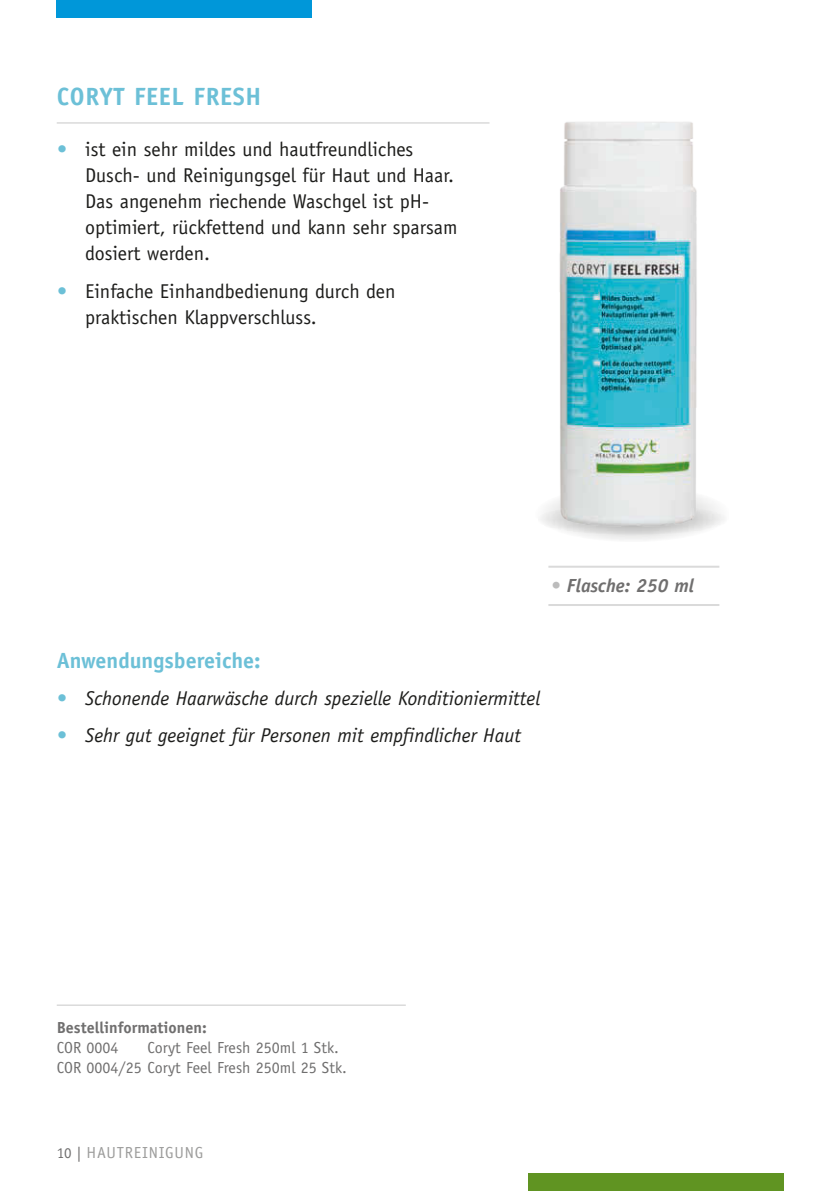
<style>
.page{position:relative;width:840px;height:1191px;background:#fff}
.page>*{position:absolute;margin:0;border:0;box-sizing:border-box;transform-origin:0 0}
.t1{font:700 25px "Officina Sans";letter-spacing:.025em;color:#6cc0d7}
.t2{font:700 22px "Officina Sans";color:#6cc0d7}
.t3{font:20px/26px "Officina Sans";color:#1d1d1b}
.t4{font:italic 20px "Officina Sans";color:#1d1d1b}
.t5{font:italic 700 19px "Officina Sans";color:#706f6f}
.t6{font:16px/20px "Officina Sans";color:#706f6f}
.t7{font:700 16px "Officina Sans";color:#706f6f}
.t8{font:16px "Officina Sans";letter-spacing:.05em;color:#9d9d9c}
.s1{font-style:italic;color:#6cc0d7}
.s2{color:#bcbcbc}
.s3{color:#6cc0d7}
.s4{font-size:15px;color:#706f6f}
</style>
<div class="page">
<div style="left:57px;top:0;width:255px;height:17px;background:#0097d9"></div>
<div style="left:527px;top:1174px;width:255px;height:17px;background:#609422"></div>
<hr style="left:548px;top:566px;width:171px;height:2px;background:#dadada">
<hr style="left:548px;top:604px;width:171px;height:2px;background:#dadada">
<hr style="left:57px;top:122px;width:432px;height:2px;background:#dadada">
<div style="left:534px;top:486px;width:196px;height:56px;background:#f6f6f6;border-radius:50%"></div>
<svg style="left:534px;top:504px;width:196px;height:31px"></svg>
<img style="left:552px;top:122px;width:151px;height:409px">
<hr style="left:57px;top:1004px;width:348px;height:2px;background:#dadada">
<p class="t1" style="left:57px;top:81px;width:206px">CORYT FEEL FRESH</p>
<p class="t3" style="left:85px;top:136px;width:374px;text-indent:-28px"><span class="s1">•</span> ist ein sehr mildes und hautfreundliches Dusch- und Reinigungsgel für Haut und Haar.<br>Das angenehm riechende Waschgel ist pH&shy;optimiert, rückfettend und kann sehr sparsam dosiert werden.</p>
<p class="t3" style="left:85px;top:278px;width:312px;text-indent:-28px"><span class="s1">•</span> Einfache Einhandbedienung durch den praktischen Klappverschluss.</p>
<p class="t5" style="left:551px;top:574px;width:144px"><span class="s2">•</span> Flasche: 250 ml</p>
<p class="t2" style="left:57px;top:647px;width:205px">Anwendungsbereiche:</p>
<p class="t4" style="left:57px;top:686px;width:485px"><span class="s3">•</span> Schonende Haarwäsche durch spezielle Konditioniermittel</p>
<p class="t4" style="left:57px;top:723px;width:465px"><span class="s3">•</span> Sehr gut geeignet für Personen mit empfindlicher Haut</p>
<p class="t7" style="left:57px;top:1018px;width:151px">Bestellinformationen:</p>
<p class="t6" style="left:57px;top:1038px;width:63px">COR 0004</p>
<p class="t6" style="left:57px;top:1038px;width:291px;text-indent:91px">Coryt Feel Fresh 250ml 1 Stk.<br>COR 0004/25 Coryt Feel Fresh 250ml 25 Stk.</p>
<p class="t8" style="left:57px;top:1142px;width:148px"><span class="s4">10 |</span> HAUTREINIGUNG</p>
</div>
